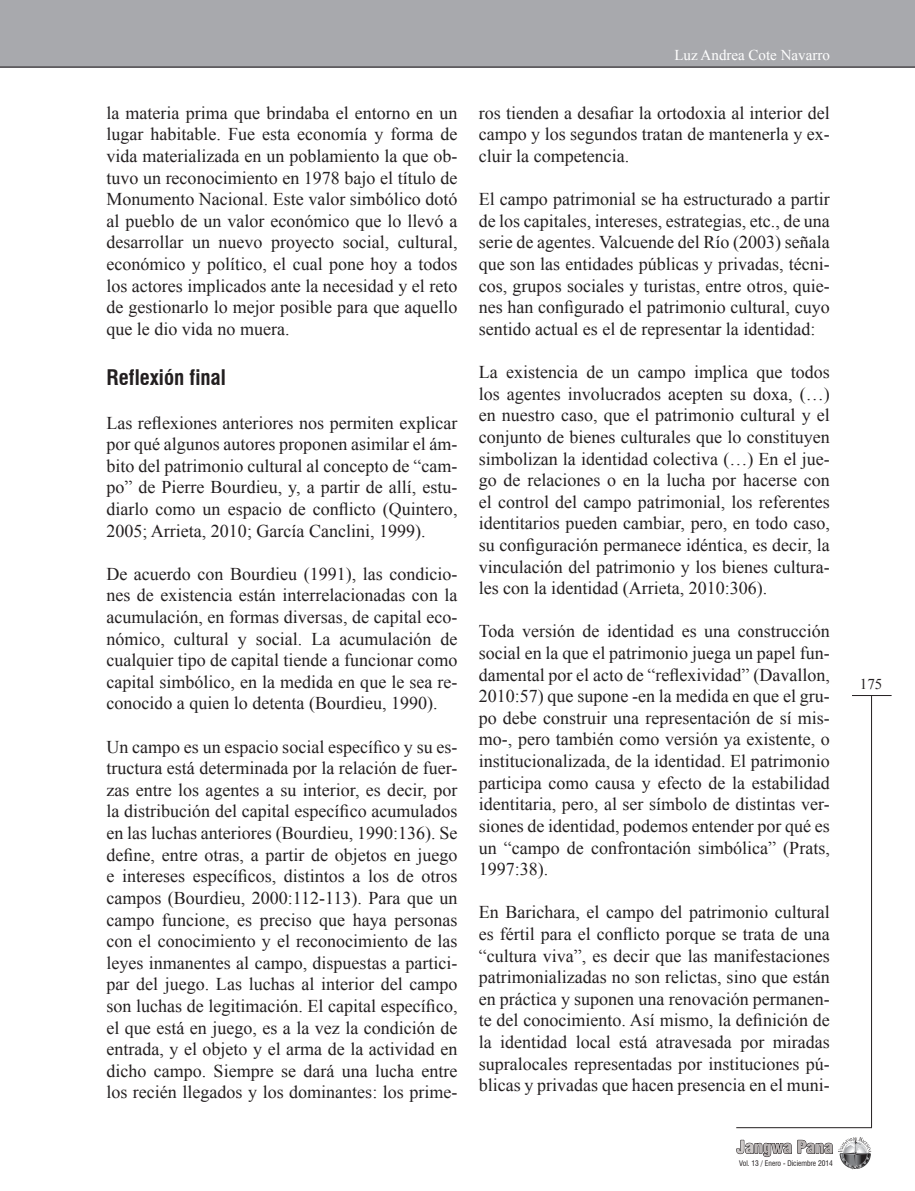
<style>
.page{position:relative;width:915px;height:1191px;background:#fff}
.page>*{position:absolute;margin:0;border:0;box-sizing:border-box;transform-origin:0 0}
.t1{font:700 condensed 21px "Swiss 721 BT";color:#231f20}
.t2{font:18px/21.6px "Times New Roman";color:#231f20;text-align:justify}
.t3{font:15px "Times New Roman";color:#fff}
.t4{font:15px "Times New Roman";color:#231f20}
.t5{font:condensed 7.5px "Swiss 721 BT";color:#231f20}
</style>
<div class="page">
<div style="left:0;top:0;width:914px;height:67px;background:#a8a9ad"></div>
<hr style="left:0;top:67px;width:914px;height:1px;background:#231f20">
<svg style="left:736px;top:1137px;width:134px;height:32px"></svg>
<hr style="left:736px;top:1127px;width:135px;height:1px;background:#231f20">
<hr style="left:870px;top:695px;width:1px;height:432px;background:#231f20">
<hr style="left:851px;top:695px;width:40px;height:1px;background:#231f20">
<p class="t2" style="left:106px;top:102px;width:352px">la materia prima que brindaba el entorno en un lugar habitable. Fue esta economía y forma de vida materializada en un poblamiento la que ob&shy;tuvo un reconocimiento en 1978 bajo el título de Monumento Nacional. Este valor simbólico dotó al pueblo de un valor económico que lo llevó a desarrollar un nuevo proyecto social, cultural, económico y político, el cual pone hoy a todos los actores implicados ante la necesidad y el reto de gestionarlo lo mejor posible para que aquello que le dio vida no muera.</p>
<p class="t1" style="left:106px;top:365px;width:121px">Reflexión final</p>
<p class="t2" style="left:106px;top:411px;width:352px">Las reflexiones anteriores nos permiten explicar por qué algunos autores proponen asimilar el ám&shy;bito del patrimonio cultural al concepto de “cam&shy;po” de Pierre Bourdieu, y, a partir de allí, estu&shy;diarlo como un espacio de conflicto (Quintero, 2005; Arrieta, 2010; García Canclini, 1999).</p>
<p class="t2" style="left:106px;top:562px;width:352px">De acuerdo con Bourdieu (1991), las condicio&shy;nes de existencia están interrelacionadas con la acumulación, en formas diversas, de capital eco&shy;nómico, cultural y social. La acumulación de cualquier tipo de capital tiende a funcionar como capital simbólico, en la medida en que le sea re&shy;conocido a quien lo detenta (Bourdieu, 1990).</p>
<p class="t2" style="left:106px;top:735px;width:352px">Un campo es un espacio social específico y su es&shy;tructura está determinada por la relación de fuer&shy;zas entre los agentes a su interior, es decir, por la distribución del capital específico acumulados en las luchas anteriores (Bourdieu, 1990:136). Se define, entre otras, a partir de objetos en juego e intereses específicos, distintos a los de otros campos (Bourdieu, 2000:112-113). Para que un campo funcione, es preciso que haya personas con el conocimiento y el reconocimiento de las leyes inmanentes al campo, dispuestas a partici&shy;par del juego. Las luchas al interior del campo son luchas de legitimación. El capital específico, el que está en juego, es a la vez la condición de entrada, y el objeto y el arma de la actividad en dicho campo. Siempre se dará una lucha entre los recién llegados y los dominantes: los prime-</p>
<p class="t3" style="left:674px;top:45px;width:157px">Luz Andrea Cote Navarro</p>
<p class="t2" style="left:478px;top:102px;width:352px">ros tienden a desafiar la ortodoxia al interior del campo y los segundos tratan de mantenerla y ex&shy;cluir la competencia.</p>
<p class="t2" style="left:478px;top:188px;width:352px">El campo patrimonial se ha estructurado a partir de los capitales, intereses, estrategias, etc., de una serie de agentes. Valcuende del Río (2003) señala que son las entidades públicas y privadas, técni&shy;cos, grupos sociales y turistas, entre otros, quie&shy;nes han configurado el patrimonio cultural, cuyo sentido actual es el de representar la identidad:</p>
<p class="t2" style="left:478px;top:361px;width:352px">La existencia de un campo implica que todos los agentes involucrados acepten su doxa, (…) en nuestro caso, que el patrimonio cultural y el conjunto de bienes culturales que lo constituyen simbolizan la identidad colectiva (…) En el jue&shy;go de relaciones o en la lucha por hacerse con el control del campo patrimonial, los referentes identitarios pueden cambiar, pero, en todo caso, su configuración permanece idéntica, es decir, la vinculación del patrimonio y los bienes cultura&shy;les con la identidad (Arrieta, 2010:306).</p>
<p class="t2" style="left:478px;top:620px;width:352px">Toda versión de identidad es una construcción social en la que el patrimonio juega un papel fun&shy;damental por el acto de “reflexividad” (Davallon, 2010:57) que supone -en la medida en que el gru&shy;po debe construir una representación de sí mis&shy;mo-, pero también como versión ya existente, o institucionalizada, de la identidad. El patrimonio participa como causa y efecto de la estabilidad identitaria, pero, al ser símbolo de distintas ver&shy;siones de identidad, podemos entender por qué es un “campo de confrontación simbólica” (Prats, 1997:38).</p>
<p class="t2" style="left:478px;top:901px;width:352px">En Barichara, el campo del patrimonio cultural es fértil para el conflicto porque se trata de una “cultura viva”, es decir que las manifestaciones patrimonializadas no son relictas, sino que están en práctica y suponen una renovación permanen&shy;te del conocimiento. Así mismo, la definición de la identidad local está atravesada por miradas supralocales representadas por instituciones pú&shy;blicas y privadas que hacen presencia en el muni-</p>
<p class="t5" style="left:738px;top:1158px;width:95px">Vol. 13 / Enero - Diciembre 2014</p>
<p class="t4" style="left:859px;top:673px;width:24px">175</p>
</div>
